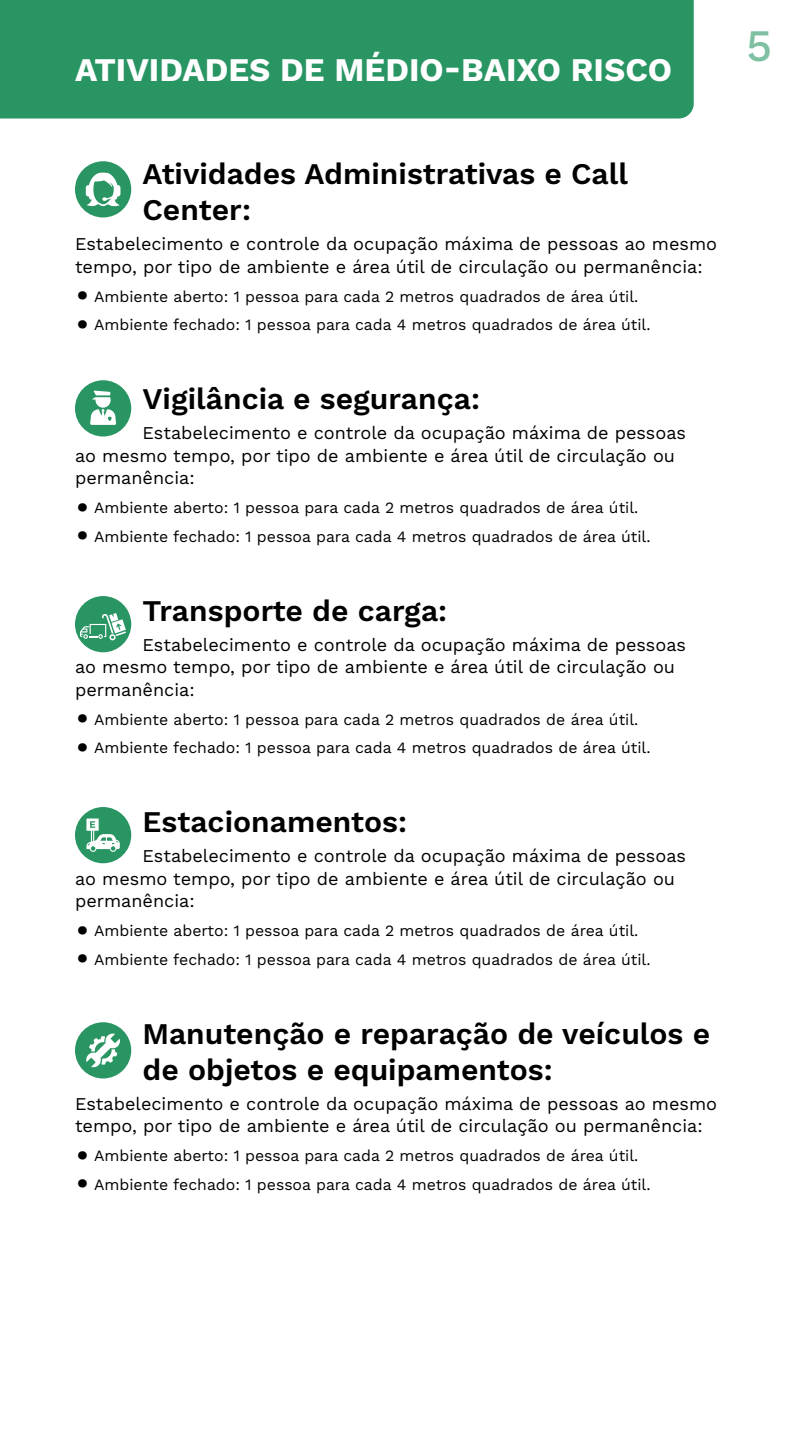
<style>
.page{position:relative;width:810px;height:1440px;background:#fff}
.page>*{position:absolute;margin:0;border:0;box-sizing:border-box;transform-origin:0 0}
.t1{font:500 45px "Work Sans";color:#7ec0a1}
.t2{font:700 33px "Work Sans";color:#fff}
.t3{font:600 30px/36px "Work Sans";color:#000}
.t4{font:18px/22.5px "Work Sans";color:#000}
.t5{font:15.75px "Work Sans";color:#000}
.s1{font-size:34.5px}
</style>
<div class="page">
<div style="left:0;top:0;width:694px;height:118px;background:#289563"></div>
<div style="left:75px;top:161px;width:56px;height:57px;background:#289563;border-radius:50%"></div>
<svg style="left:86px;top:173px;width:34px;height:34px"></svg>
<div style="left:75px;top:380px;width:56px;height:56px;background:#289563;border-radius:50%"></div>
<svg style="left:90px;top:391px;width:26px;height:34px"></svg>
<div style="left:75px;top:596px;width:56px;height:56px;background:#289563;border-radius:50%"></div>
<svg style="left:80px;top:613px;width:46px;height:27px"></svg>
<div style="left:75px;top:807px;width:56px;height:56px;background:#289563;border-radius:50%"></div>
<svg style="left:86px;top:819px;width:34px;height:33px"></svg>
<div style="left:75px;top:1022px;width:56px;height:57px;background:#289563;border-radius:50%"></div>
<svg style="left:86px;top:1034px;width:34px;height:33px"></svg>
<h2 class="t2" style="left:75px;top:50px;width:599px">ATIVIDADES DE MÉDIO-BAIXO RISCO</h2>
<h1 class="t1" style="left:746px;top:20px;width:28px">5</h1>
<h3 class="t3" style="left:142px;top:157px;width:487px">Atividades Administrativas e Call<br>Center:</h3>
<p class="t4" style="left:75px;top:233px;width:644px">Estabelecimento e controle da ocupação máxima de pessoas ao mesmo tempo, por tipo de ambiente e área útil de circulação ou permanência:</p>
<p class="t5" style="left:75px;top:287px;width:565px"><span class="s1">•</span> Ambiente aberto: 1 pessoa para cada 2 metros quadrados de área útil.</p>
<p class="t5" style="left:75px;top:316px;width:577px"><span class="s1">•</span> Ambiente fechado: 1 pessoa para cada 4 metros quadrados de área útil.</p>
<h3 class="t3" style="left:142px;top:382px;width:339px">Vigilância e segurança:</h3>
<p class="t4" style="left:75px;top:422px;width:613px;text-indent:68px">Estabelecimento e controle da ocupação máxima de pessoas ao mesmo tempo, por tipo de ambiente e área útil de circulação ou permanência:</p>
<p class="t5" style="left:75px;top:499px;width:565px"><span class="s1">•</span> Ambiente aberto: 1 pessoa para cada 2 metros quadrados de área útil.</p>
<p class="t5" style="left:75px;top:527px;width:577px"><span class="s1">•</span> Ambiente fechado: 1 pessoa para cada 4 metros quadrados de área útil.</p>
<h3 class="t3" style="left:142px;top:594px;width:306px">Transporte de carga:</h3>
<p class="t4" style="left:75px;top:634px;width:613px;text-indent:68px">Estabelecimento e controle da ocupação máxima de pessoas ao mesmo tempo, por tipo de ambiente e área útil de circulação ou permanência:</p>
<p class="t5" style="left:75px;top:710px;width:565px"><span class="s1">•</span> Ambiente aberto: 1 pessoa para cada 2 metros quadrados de área útil.</p>
<p class="t5" style="left:75px;top:739px;width:577px"><span class="s1">•</span> Ambiente fechado: 1 pessoa para cada 4 metros quadrados de área útil.</p>
<h3 class="t3" style="left:142px;top:805px;width:266px">Estacionamentos:</h3>
<p class="t4" style="left:75px;top:845px;width:613px;text-indent:68px">Estabelecimento e controle da ocupação máxima de pessoas ao mesmo tempo, por tipo de ambiente e área útil de circulação ou permanência:</p>
<p class="t5" style="left:75px;top:922px;width:565px"><span class="s1">•</span> Ambiente aberto: 1 pessoa para cada 2 metros quadrados de área útil.</p>
<p class="t5" style="left:75px;top:950px;width:577px"><span class="s1">•</span> Ambiente fechado: 1 pessoa para cada 4 metros quadrados de área útil.</p>
<h3 class="t3" style="left:142px;top:1017px;width:569px">Manutenção e reparação de veículos e de objetos e equipamentos:</h3>
<p class="t4" style="left:75px;top:1093px;width:644px">Estabelecimento e controle da ocupação máxima de pessoas ao mesmo tempo, por tipo de ambiente e área útil de circulação ou permanência:</p>
<p class="t5" style="left:75px;top:1147px;width:565px"><span class="s1">•</span> Ambiente aberto: 1 pessoa para cada 2 metros quadrados de área útil.</p>
<p class="t5" style="left:75px;top:1175px;width:577px"><span class="s1">•</span> Ambiente fechado: 1 pessoa para cada 4 metros quadrados de área útil.</p>
</div>
